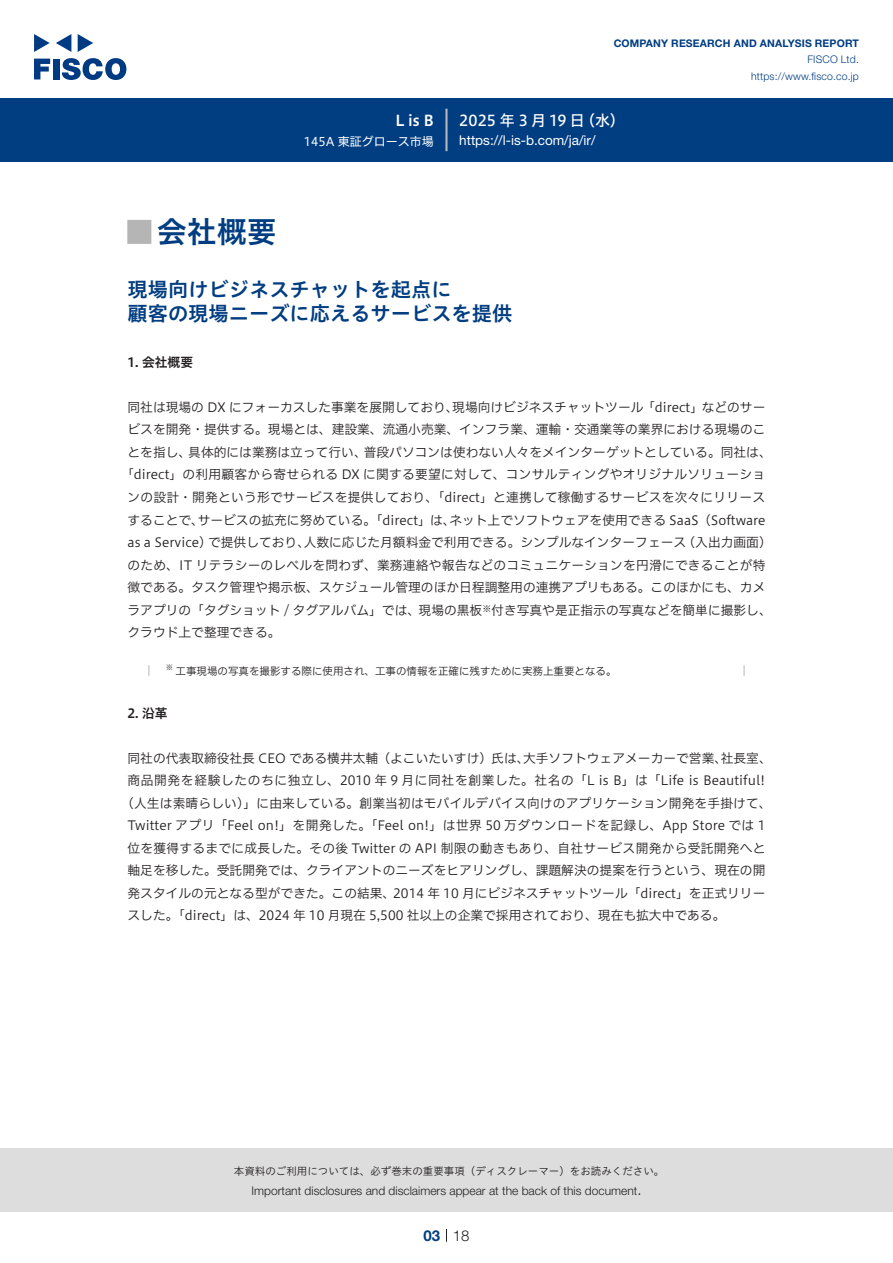
<style>
.page{position:relative;width:893px;height:1263px;background:#fff}
.page>*{position:absolute;margin:0;border:0;box-sizing:border-box;transform-origin:0 0}
.t1{font:30px "Hiragino UD Sans Std N W6";color:#003d81}
.t2{font:24px "Hiragino UD Sans Std N W6";color:#b5b5b6}
.中タイトル{font:20.25px/24px "Hiragino UD Sans Std W6";color:#003d81}
.t3{font:15px "Hiragino UD Sans F Std N W5";letter-spacing:.005em;color:#fff}
.t4{font:15px "Hiragino UD Sans F Std N W6";color:#fff}
.t5{font:300 15px "Helvetica Neue LT Std";color:#231f20}
.t6{font:700 15px "Helvetica Neue LT Std";color:#003d81}
.t7{font:13.5px "Helvetica Neue LT Std";color:#fff}
.本文{font:12.75px/22.5px "Hiragino UD Sans F Std N W3";color:#231f20}
.本文-2{font:12.75px "Hiragino UD Sans F Std N W3";letter-spacing:.02em;color:#231f20}
.本文-3{font:12.75px "Hiragino UD Sans F Std N W3";letter-spacing:.045em;color:#231f20}
.小タイトル{font:12.75px "Hiragino UD Sans F Std N W6";color:#231f20}
.t8{font:300 12px "Helvetica Neue LT Std";color:#231f20}
.t9{font:12px "Hiragino UD Sans F Std N W4";color:#fff}
.t10{font:10.5px "Hiragino UD Sans F Std N W3";color:#231f20}
.t11{font:10.5px "Hiragino UD Sans Std W3";color:#231f20}
.t12{font:700 10.5px "Helvetica Neue LT Std";letter-spacing:.015em;color:#003d81}
.t13{font:300 10.5px/16.5px "Helvetica Neue LT Std";letter-spacing:.015em;color:#003d81;text-align:right}
.本文-4{font:8.85px "Hiragino UD Sans F Std N W3";color:#231f20}
.t14{font:7.35px "Hiragino UD Sans F Std N W3";color:#231f20}
</style>
<div class="page">
<div style="left:0;top:1148px;width:893px;height:64px;background:#ddd"></div>
<svg style="left:34px;top:59px;width:16px;height:20px"></svg>
<div style="left:53px;top:59px;width:6px;height:20px;background:#003a83"></div>
<svg style="left:62px;top:58px;width:64px;height:22px"></svg>
<svg style="left:34px;top:34px;width:16px;height:18px"></svg>
<svg style="left:78px;top:34px;width:15px;height:18px"></svg>
<svg style="left:56px;top:34px;width:15px;height:18px"></svg>
<div style="left:0;top:98px;width:893px;height:64px;background:#003d81"></div>
<hr style="left:445px;top:109px;width:3px;height:42px;background:#b5b5b6">
<svg style="left:446px;top:1229px;width:1px;height:13px"></svg>
<svg style="left:148px;top:665px;width:2px;height:11px"></svg>
<svg style="left:743px;top:665px;width:2px;height:11px"></svg>
<p class="t4" style="left:395px;top:109px;width:40px">isL B</p>
<p class="t9" style="left:304px;top:132px;width:131px">145A 東証グロース市場</p>
<p class="t12" style="left:614px;top:37px;width:247px">COMPANY RESEARCH AND ANALYSIS REPORT</p>
<p class="t13" style="left:751px;top:51px;width:109px">FISCO Ltd. https://www.fisco.co j p.</p>
<p class="t3" style="left:580px;top:109px;width:46px">（水(</p>
<p class="t3" style="left:459px;top:109px;width:127px">2025 年 3 月 19 日</p>
<p class="t7" style="left:459px;top:132px;width:138px">h t t p s : / / - l i s .b- c o m j a/ /i r/</p>
<p class="t1" style="left:157px;top:209px;width:121px">会社概要</p>
<p class="t2" style="left:128px;top:213px;width:25px">█</p>
<p class="中タイトル" style="left:128px;top:276px;width:386px">現場向けビジネスチャットを起点に<br>顧客の現場ニーズに応えるサービスを提供</p>
<p class="小タイトル" style="left:128px;top:352px;width:67px">1. 会社概要</p>
<p class="本文" style="left:452px;top:395px;width:315px">現場向けビジネスチャットツール「direct」などのサー</p>
<p class="本文" style="left:128px;top:395px;width:333px">同社は現場の DX にフォーカスした事業を展開しており、</p>
<p class="本文" style="left:128px;top:418px;width:639px">ビスを開発・提供する。現場とは、建設業、流通小売業、インフラ業、運輸・交通業等の業界における現場のこ</p>
<p class="本文" style="left:364px;top:440px;width:409px">普段パソコンは使わない人々をメインターゲットとしている。同社は、</p>
<p class="本文" style="left:188px;top:440px;width:180px">具体的には業務は立って行い、</p>
<p class="本文" style="left:128px;top:440px;width:65px">とを指し、</p>
<p class="本文-2" style="left:121px;top:465px;width:645px">「direct」の利用顧客から寄せられる DX に関する要望に対して、コンサルティングやオリジナルソリューショ</p>
<p class="本文" style="left:128px;top:485px;width:639px">ンの設計・開発という形でサービスを提供しており、「direct」と連携して稼働するサービスを次々にリリース</p>
<p class="本文" style="left:449px;top:508px;width:318px">ネット上でソフトウェアを使用できる SaaS（Software</p>
<p class="本文" style="left:198px;top:508px;width:259px">サービスの拡充に努めている。「direct」は、</p>
<p class="本文" style="left:128px;top:508px;width:78px">することで、</p>
<p class="本文" style="left:304px;top:530px;width:384px">人数に応じた月額料金で利用できる。シンプルなインターフェース</p>
<p class="本文" style="left:208px;top:530px;width:103px">で提供しており、</p>
<p class="本文" style="left:128px;top:530px;width:86px">as a Service）</p>
<p class="本文" style="left:128px;top:553px;width:639px">のため、IT リテラシーのレベルを問わず、業務連絡や報告などのコミュニケーションを円滑にできることが特</p>
<p class="本文" style="left:128px;top:575px;width:639px">徴である。タスク管理や掲示板、スケジュール管理のほか日程調整用の連携アプリもある。このほかにも、カメ</p>
<p class="本文" style="left:491px;top:598px;width:282px">付き写真や是正指示の写真などを簡単に撮影し、</p>
<p class="本文" style="left:682px;top:530px;width:91px">（入出力画面(</p>
<p class="本文" style="left:128px;top:598px;width:356px">ラアプリの「タグショット / タグアルバム」では、現場の黒板クラウド上で整理できる。</p>
<p class="t10" style="left:176px;top:663px;width:442px">工事現場の写真を撮影する際に使用され、工事の情報を正確に残すために実務上重要となる。</p>
<p class="本文-4" style="left:482px;top:601px;width:10px">※</p>
<p class="t14" style="left:166px;top:662px;width:9px">※</p>
<p class="小タイトル" style="left:128px;top:703px;width:42px">2. 沿革</p>
<p class="本文" style="left:128px;top:746px;width:403px">同社の代表取締役社長 CEO である横井太輔（よこいたいすけ）氏は、</p>
<p class="本文-3" style="left:128px;top:771px;width:639px">商品開発を経験したのちに独立し、2010 年 9 月に同社を創業した。社名の「L is B」は「Life is Beautiful!</p>
<p class="本文" style="left:121px;top:791px;width:652px">（人生は素晴らしい）」に由来している。創業当初はモバイルデバイス向けのアプリケーション開発を手掛けて、</p>
<p class="本文" style="left:128px;top:813px;width:639px">Twitter アプリ「Feel on!」を開発した。「Feel on!」は世界 50 万ダウンロードを記録し、App Store では 1</p>
<p class="本文-2" style="left:128px;top:838px;width:639px">位を獲得するまでに成長した。その後 Twitter の API 制限の動きもあり、自社サービス開発から受託開発へと</p>
<p class="本文" style="left:128px;top:858px;width:639px">軸足を移した。受託開発では、クライアントのニーズをヒアリングし、課題解決の提案を行うという、現在の開</p>
<p class="本文" style="left:393px;top:881px;width:374px">2014 年 10 月にビジネスチャットツール「direct」を正式リリー</p>
<p class="本文" style="left:523px;top:746px;width:205px">大手ソフトウェアメーカーで営業、</p>
<p class="本文" style="left:721px;top:746px;width:52px">社長室、</p>
<p class="本文" style="left:128px;top:881px;width:599px">発スタイルの元となる型ができた。この結果、<br>スした。「direct」は、2024 年 10 月現在 5,500 社以上の企業で採用されており、現在も拡大中である。</p>
<p class="t11" style="left:234px;top:1163px;width:432px">本資料のご利用については、必ず巻末の重要事項（ディスクレーマー）をお読みください。</p>
<p class="t5" style="left:637px;top:1180px;width:6px">.</p>
<p class="t8" style="left:251px;top:1183px;width:387px">Important disclosures and disclaimers appear at the back of this document</p>
<p class="t6" style="left:423px;top:1226px;width:18px">03</p>
<p class="t5" style="left:453px;top:1226px;width:18px">18</p>
</div>
